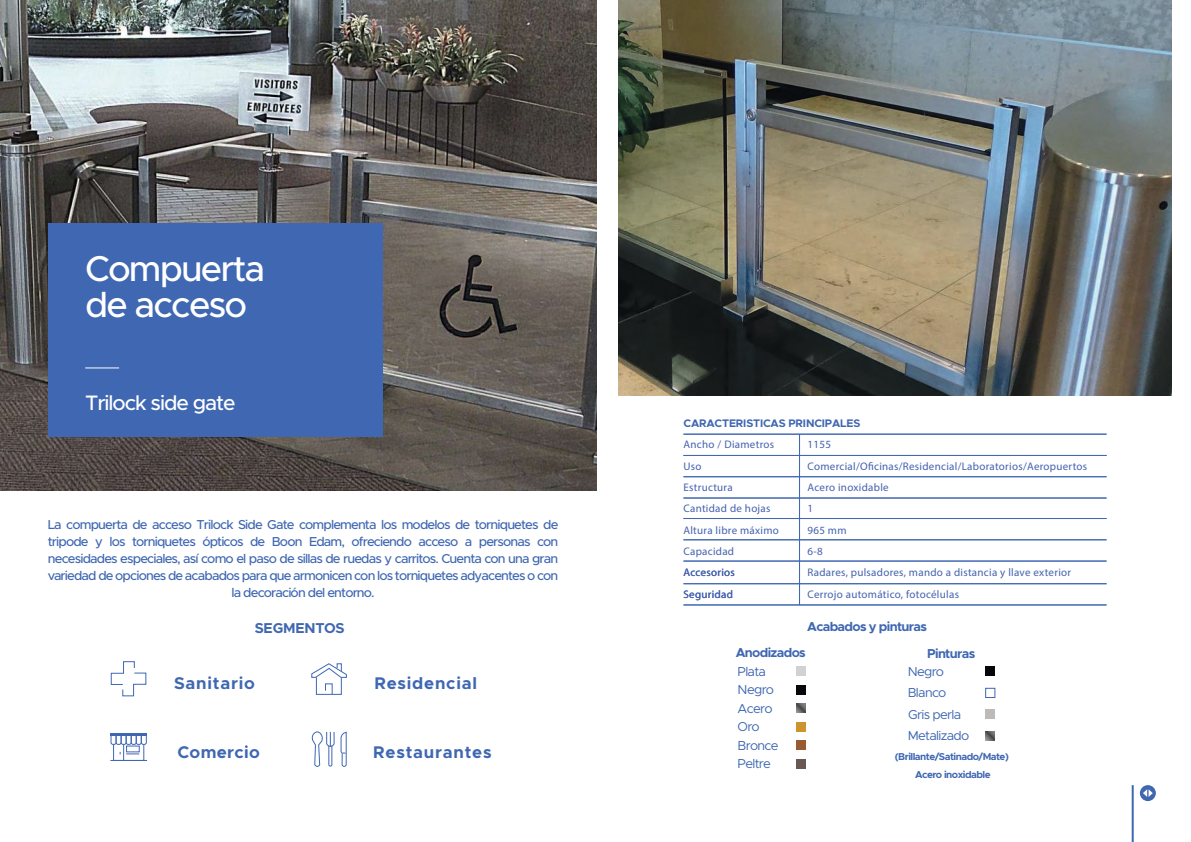
<style>
.page{position:relative;width:1191px;height:842px;background:#fff}
.page>*{position:absolute;margin:0;border:0;box-sizing:border-box;transform-origin:0 0}
.t1{font:500 36px/36px "Metropolis";letter-spacing:-.05em;color:#fff}
.t2{font:500 21px "Metropolis";letter-spacing:-.05em;color:#fff}
.t3{font:700 17px "Metropolis";letter-spacing:.045em;color:#3f67b2}
.t4{font:700 17px "Metropolis";letter-spacing:.02em;color:#3f67b2}
.t5{font:700 14.4px "Metropolis";letter-spacing:-.01em;color:#3f67b2}
.t6{font:500 13px/17px "Metropolis";letter-spacing:-.065em;color:#3f67b2;text-align:center}
.t7{font:13px/18.4px "Metropolis";letter-spacing:-.05em;color:#3f67b2}
.t8{font:700 13px "Metropolis";letter-spacing:-.05em;color:#3f67b2}
.t9{font:11px/21.3px "Myriad Pro";letter-spacing:.025em;color:#4461ae}
.t10{font:700 11px "Metropolis";letter-spacing:-.01em;color:#3f67b2}
.t11{font:700 10px/17.4px "Metropolis";letter-spacing:-.05em;color:#3f67b2;text-align:center}
</style>
<div class="page">
<div style="left:110px;top:733px;width:7px;height:12px;border:1px solid #3f67b2;border-radius:2px"></div>
<div style="left:116px;top:733px;width:6px;height:12px;border:1px solid #3f67b2;border-radius:2px"></div>
<div style="left:121px;top:733px;width:6px;height:12px;border:1px solid #3f67b2;border-radius:2px"></div>
<div style="left:126px;top:733px;width:6px;height:12px;border:1px solid #3f67b2;border-radius:2px"></div>
<div style="left:131px;top:733px;width:6px;height:12px;border:1px solid #3f67b2;border-radius:2px"></div>
<div style="left:136px;top:733px;width:6px;height:12px;border:1px solid #3f67b2;border-radius:2px"></div>
<div style="left:141px;top:733px;width:6px;height:12px;border:1px solid #3f67b2;border-radius:2px"></div>
<hr style="left:110px;top:733px;width:37px;height:3px;background:#3f67b2">
<svg style="left:112px;top:743px;width:33px;height:17px"></svg>
<hr style="left:110px;top:760px;width:37px;height:1px;background:#3f67b2">
<svg style="left:110px;top:661px;width:37px;height:36px"></svg>
<div style="left:126px;top:745px;width:14px;height:7px;border:1px solid #3f67b2"></div>
<svg style="left:312px;top:731px;width:35px;height:36px"></svg>
<svg style="left:311px;top:663px;width:36px;height:32px"></svg>
<div style="left:796px;top:667px;width:9px;height:9px;background:#d2d1d2"></div>
<div style="left:796px;top:685px;width:9px;height:9px;background:#06080c"></div>
<svg style="left:796px;top:704px;width:9px;height:9px"></svg>
<div style="left:796px;top:722px;width:9px;height:9px;background:#cc942f"></div>
<div style="left:796px;top:740px;width:9px;height:10px;background:#985b32"></div>
<div style="left:796px;top:759px;width:9px;height:9px;background:#685851"></div>
<div style="left:985px;top:667px;width:10px;height:9px;background:#05050a"></div>
<div style="left:985px;top:688px;width:10px;height:10px;border:1px solid #3f67b2"></div>
<div style="left:985px;top:710px;width:10px;height:9px;background:#bebab7"></div>
<svg style="left:985px;top:731px;width:10px;height:9px"></svg>
<svg style="left:1139px;top:785px;width:16px;height:16px"></svg>
<svg style="left:1143px;top:789px;width:9px;height:8px"></svg>
<hr style="left:1131px;top:785px;width:2px;height:57px;background:#3f67b2">
<img style="left:0;top:0;width:596px;height:491px">
<div style="left:48px;top:223px;width:334px;height:214px;background:#3f67b2"></div>
<hr style="left:85px;top:367px;width:34px;height:1px;background:#fff">
<img style="left:618px;top:0;width:553px;height:395px">
<hr style="left:683px;top:604px;width:423px;height:1px;background:#3f67b2">
<hr style="left:683px;top:434px;width:423px;height:1px;background:#3f67b2">
<hr style="left:683px;top:455px;width:423px;height:1px;background:#3f67b2">
<hr style="left:683px;top:476px;width:423px;height:1px;background:#3f67b2">
<hr style="left:683px;top:498px;width:423px;height:1px;background:#3f67b2">
<hr style="left:683px;top:518px;width:423px;height:1px;background:#3f67b2">
<hr style="left:683px;top:539px;width:423px;height:1px;background:#3f67b2">
<hr style="left:683px;top:561px;width:423px;height:1px;background:#3f67b2">
<hr style="left:683px;top:583px;width:423px;height:1px;background:#3f67b2">
<hr style="left:683px;top:605px;width:423px;height:1px;background:#3f67b2">
<hr style="left:799px;top:434px;width:1px;height:171px;background:#3f67b2">
<h1 class="t1" style="left:85px;top:252px;width:182px">Compuerta de acceso</h1>
<h2 class="t2" style="left:85px;top:393px;width:152px">Trilock side gate</h2>
<p class="t6" style="left:48px;top:517px;width:512px">La compuerta de acceso Trilock Side Gate complementa los modelos de torniquetes de tripode y los torniquetes ópticos de Boon Edam, ofreciendo acceso a personas con necesidades especiales, así como el paso de sillas de ruedas y carritos. Cuenta con una gran variedad de opciones de acabados para que armonicen con los torniquetes adyacentes o con la decoración del entorno.</p>
<p class="t5" style="left:255px;top:621px;width:91px">SEGMENTOS</p>
<h3 class="t3" style="left:174px;top:675px;width:82px">Sanitario</h3>
<h3 class="t4" style="left:177px;top:744px;width:84px">Comercio</h3>
<h3 class="t3" style="left:374px;top:676px;width:104px">Residencial</h3>
<h3 class="t3" style="left:373px;top:744px;width:120px">Restaurantes</h3>
<p class="t10" style="left:683px;top:418px;width:178px">CARACTERISTICAS PRINCIPALES</p>
<p class="t9" style="left:683px;top:435px;width:92px">Ancho / Diametros</p>
<p class="t9" style="left:683px;top:456px;width:51px">Uso<br>Estructura</p>
<p class="t9" style="left:683px;top:499px;width:89px">Cantidad de hojas</p>
<p class="t9" style="left:683px;top:542px;width:52px">Capacidad</p>
<p class="t9" style="left:683px;top:520px;width:97px">Altura libre máximo</p>
<p class="t9" style="left:683px;top:563px;width:53px">Accesorios<br>Seguridad</p>
<p class="t9" style="left:807px;top:435px;width:281px">1155<br>Comercial/Oficinas/Residencial/Laboratorios/Aeropuertos<br>Acero inoxidable<br>1<br>965 mm<br>6-8<br>Radares, pulsadores, mando a distancia y llave exterior<br>Cerrojo automático, fotocélulas</p>
<p class="t8" style="left:807px;top:620px;width:121px">Acabados y pinturas</p>
<p class="t8" style="left:736px;top:647px;width:71px">Anodizados</p>
<p class="t7" style="left:737px;top:663px;width:43px">Plata<br>Negro<br>Acero<br>Oro<br>Bronce<br>Peltre</p>
<p class="t8" style="left:927px;top:647px;width:49px">Pinturas</p>
<p class="t7" style="left:907px;top:661px;width:63px;line-height:21.4px">Negro<br>Blanco<br>Gris perla<br>Metalizado</p>
<p class="t11" style="left:895px;top:748px;width:115px">(Brillante/Satinado/Mate)<br>Acero inoxidable</p>
</div>
